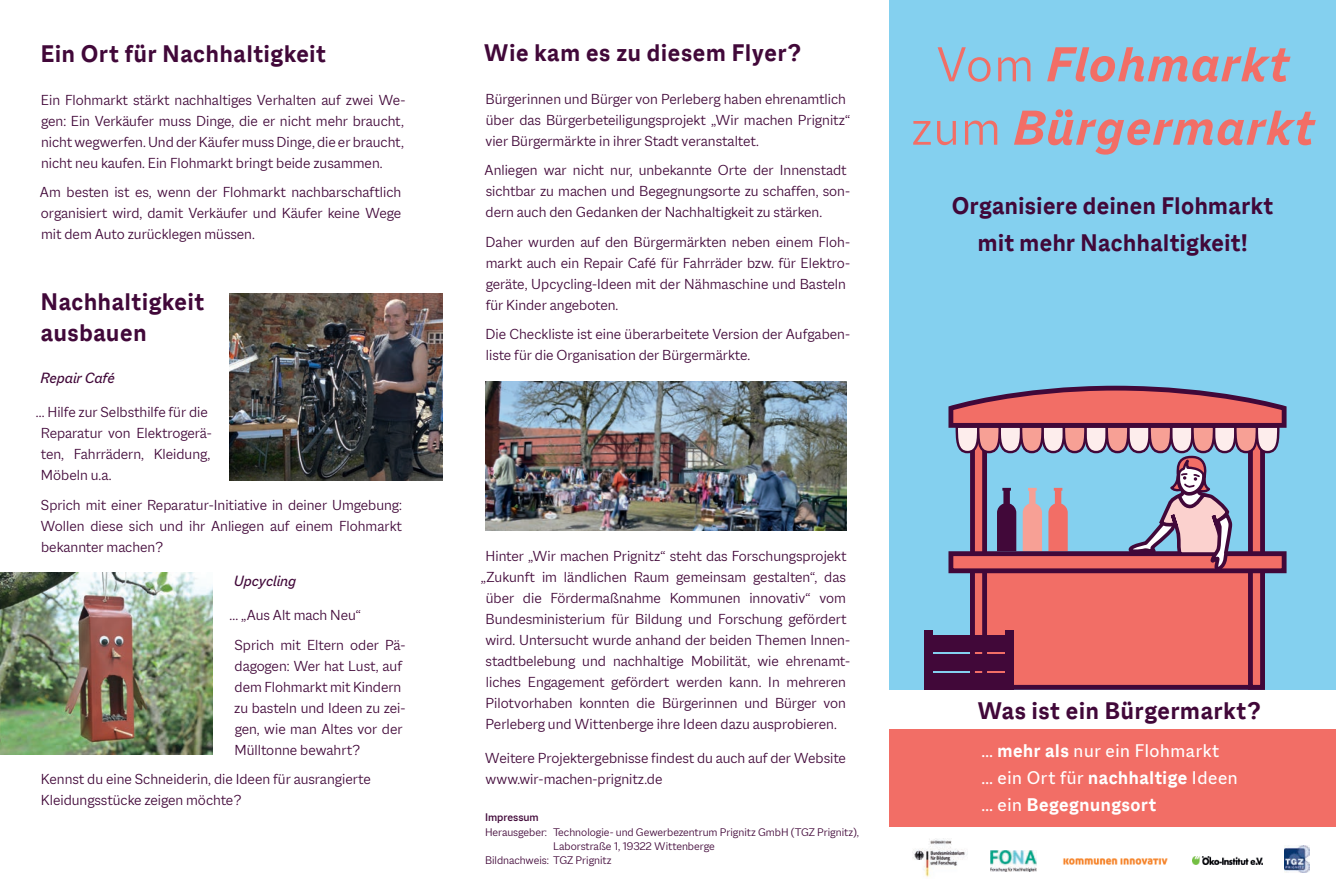
<style>
.page{position:relative;width:1336px;height:893px;background:#fff}
.page>*{position:absolute;margin:0;border:0;box-sizing:border-box;transform-origin:0 0}
.t1{font:italic 700 52.8px/63.3px "Macklin Sans";letter-spacing:.03em;color:#f26e66;text-align:center}
.t2{font:700 25.5px/36.3px "Macklin Sans";letter-spacing:.03em;color:#410839;text-align:center}
.t3{font:19.5px/27px "Macklin Sans";letter-spacing:.03em;color:#fff}
.t4{font:300 15.75px/21px "Macklin Sans";color:#410839}
.t5{font:italic 15.75px "Macklin Sans";color:#410839}
.t6{font:300 12px "Macklin Sans";color:#410839}
.t7{font:500 12px "Macklin Sans";color:#410839}
.s1{font-weight:300;font-style:normal}
.s2{font-weight:700}
</style>
<div class="page">
<div style="left:889px;top:0;width:446px;height:690px;background:#84d0ef"></div>
<img style="left:912px;top:839px;width:55px;height:38px">
<img style="left:1063px;top:858px;width:105px;height:7px">
<img style="left:1284px;top:846px;width:25px;height:26px">
<img style="left:1192px;top:856px;width:69px;height:8px">
<img style="left:990px;top:851px;width:46px;height:21px">
<div style="left:969px;top:568px;width:295px;height:122px;background:#f26e66;border:5px solid #410839"></div>
<div style="left:969px;top:423px;width:17px;height:267px;background:#f26e66;border:5px solid #410839"></div>
<div style="left:1247px;top:423px;width:17px;height:267px;background:#f26e66;border:5px solid #410839"></div>
<div style="left:924px;top:631px;width:9px;height:59px;background:#410839"></div>
<div style="left:1005px;top:631px;width:8px;height:59px;background:#410839"></div>
<div style="left:924px;top:673px;width:89px;height:17px;background:#410839"></div>
<div style="left:924px;top:654px;width:89px;height:17px;background:#410839"></div>
<div style="left:924px;top:635px;width:89px;height:17px;background:#410839"></div>
<svg style="left:948px;top:385px;width:339px;height:192px"></svg>
<div style="left:889px;top:729px;width:446px;height:98px;background:#f26e66"></div>
<img style="left:230px;top:294px;width:212px;height:186px">
<img style="left:0;top:572px;width:213px;height:183px">
<img style="left:485px;top:382px;width:361px;height:148px">
<h2 class="t2" style="left:41px;top:36px;width:286px">Ein Ort für Nachhaltigkeit</h2>
<p class="t4" style="left:41px;top:89px;width:366px;text-align:justify">Ein Flohmarkt stärkt nachhaltiges Verhalten auf zwei We&shy;gen: Ein Verkäufer muss Dinge, die er nicht mehr braucht, nicht wegwerfen. Und der Käufer muss Dinge, die er braucht, nicht neu kaufen. Ein Flohmarkt bringt beide zusammen.</p>
<p class="t4" style="left:40px;top:181px;width:363px;text-align:justify">Am besten ist es, wenn der Flohmarkt nachbarschaftlich organisiert wird, damit Verkäufer und Käufer keine Wege mit dem Auto zurücklegen müssen.</p>
<h2 class="t2" style="left:41px;top:287px;width:165px;line-height:30.6px;text-align:left">Nachhaltigkeit ausbauen</h2>
<p class="t5" style="left:41px;top:369px;width:76px">Repair Café</p>
<p class="t4" style="left:41px;top:401px;width:172px;text-indent:-5px">… Hilfe zur Selbsthilfe für die<br>Reparatur von Elektrogerä&shy;ten, Fahrrädern, Kleidung,<br>Möbeln u.a.</p>
<p class="t4" style="left:40px;top:494px;width:363px;text-align:justify">Sprich mit einer Reparatur-Initiative in deiner Umgebung:<br>Wollen diese sich und ihr Anliegen auf einem Flohmarkt bekannter machen?</p>
<p class="t5" style="left:234px;top:572px;width:64px">Upcycling</p>
<p class="t4" style="left:234px;top:600px;width:173px;line-height:29.5px;text-indent:-5px">… „Aus Alt mach Neu“<br>Sprich mit Eltern oder Pä-</p>
<p class="t4" style="left:234px;top:655px;width:173px">dagogen: Wer hat Lust, auf dem Flohmarkt mit Kindern zu basteln und Ideen zu zei&shy;gen, wie man Altes vor der<br>Mülltonne bewahrt?</p>
<p class="t4" style="left:41px;top:768px;width:331px">Kennst du eine Schneiderin, die Ideen für ausrangierte<br>Kleidungsstücke zeigen möchte?</p>
<h2 class="t2" style="left:483px;top:35px;width:318px">Wie kam es zu diesem Flyer?</h2>
<p class="t4" style="left:485px;top:88px;width:366px">Bürgerinnen und Bürger von Perleberg haben ehrenamtlich über das Bürgerbeteiligungsprojekt „Wir machen Prignitz“ vier Bürgermärkte in ihrer Stadt veranstaltet.</p>
<p class="t4" style="left:484px;top:159px;width:367px">Anliegen war nicht nur, unbekannte Orte der Innenstadt sichtbar zu machen und Begegnungsorte zu schaffen, son&shy;dern auch den Gedanken der Nachhaltigkeit zu stärken.</p>
<p class="t4" style="left:485px;top:231px;width:366px">Daher wurden auf den Bürgermärkten neben einem Floh&shy;markt auch ein Repair Café für Fahrräder bzw. für Elektro&shy;geräte, Upcycling-Ideen mit der Nähmaschine und Basteln für Kinder angeboten.</p>
<p class="t4" style="left:485px;top:323px;width:366px">Die Checkliste ist eine überarbeitete Version der Aufgaben&shy;liste für die Organisation der Bürgermärkte.</p>
<h1 class="t1" style="left:911px;top:32px;width:404px"><span class="s1">Vom</span> Flohmarkt <span class="s1">zum</span> Bürgermarkt</h1>
<h2 class="t2" style="left:951px;top:188px;width:323px">Organisiere deinen Flohmarkt mit mehr Nachhaltigkeit!</h2>
<p class="t4" style="left:481px;top:546px;width:370px;text-align:center">Hinter „Wir machen Prignitz“ steht das Forschungsprojekt „Zukunft im ländlichen Raum gemeinsam gestalten“, das über die Fördermaßnahme Kommunen innovativ“ vom Bundesministerium für Bildung und Forschung gefördert wird. Untersucht wurde anhand der beiden Themen Innen&shy;stadtbelebung und nachhaltige Mobilität, wie ehrenamt&shy;liches Engagement gefördert werden kann. In mehreren Pilotvorhaben konnten die Bürgerinnen und Bürger von Perleberg und Wittenberge ihre Ideen dazu ausprobieren.</p>
<p class="t4" style="left:485px;top:747px;width:362px">Weitere Projektergebnisse findest du auch auf der Website www.wir-machen-prignitz.de</p>
<p class="t7" style="left:485px;top:810px;width:55px">Impressum</p>
<p class="t6" style="left:485px;top:825px;width:375px">Herausgeber: Technologie- und Gewerbezentrum Prignitz GmbH (TGZ Prignitz),</p>
<p class="t6" style="left:553px;top:839px;width:163px">Laborstraße 1, 19322 Wittenberge</p>
<p class="t6" style="left:485px;top:854px;width:128px">Bildnachweis: TGZ Prignitz</p>
<h2 class="t2" style="left:977px;top:692px;width:285px">Was ist ein Bürgermarkt?</h2>
<p class="t3" style="left:981px;top:737px;width:258px">… <span class="s2">mehr als</span> nur ein Flohmarkt<br>… ein Ort für <span class="s2">nachhaltige</span> Ideen … ein <span class="s2">Begegnungsort</span></p>
</div>
